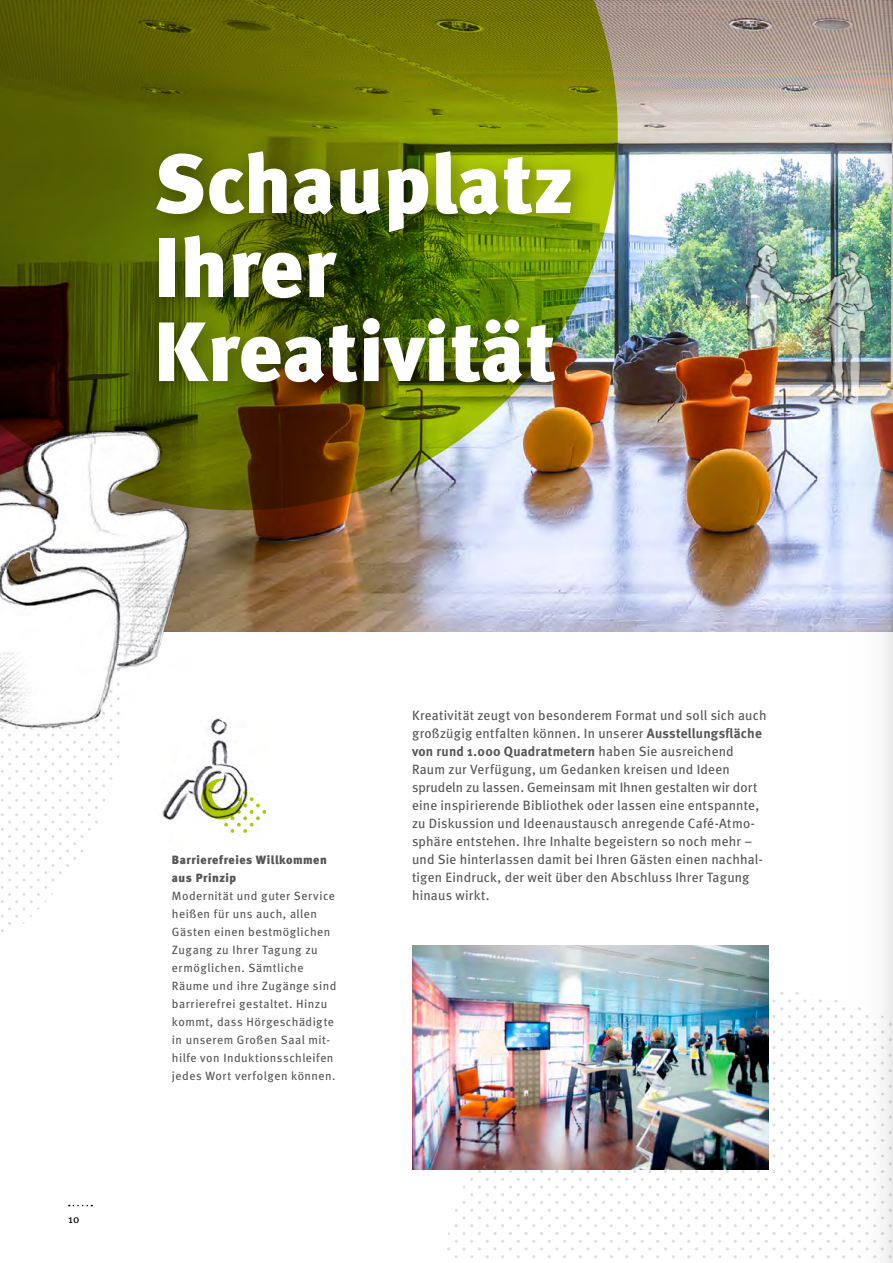
<style>
.page{position:relative;width:893px;height:1263px;background:#fff}
.page>*{position:absolute;margin:0;border:0;box-sizing:border-box;transform-origin:0 0}
.t1{font:84px/84px "Meta Black CE";letter-spacing:.01em;color:#fff}
.t2{font:13.5px/18px "Meta Book LF";letter-spacing:.015em;color:#565656}
.t3{font:700 13.5px "Meta";letter-spacing:.015em;color:#565656}
.t4{font:12px/18px "Meta Book CE";letter-spacing:.04em;color:#565656}
.t5{font:12px/18px "Meta Black CE";letter-spacing:.04em;color:#565656}
.t6{font:11.25px "Meta Book CE";color:#000}
.s1{font-family:"Meta";font-weight:700}
.s2{font-family:"Meta Book LF";font-weight:400}
</style>
<div class="page">
<svg style="left:440px;top:992px;width:372px;height:266px"></svg>
<img style="left:242px;top:0;width:570px;height:631px">
<svg style="left:0;top:0;width:618px;height:510px;background:#6e6e19"></svg>
<div style="left:145px;top:140px;width:450px;height:267px;background:#000;opacity:.38"></div>
<img style="left:743px;top:235px;width:69px;height:187px">
<img style="left:162px;top:764px;width:105px;height:72px">
<svg style="left:201px;top:779px;width:65px;height:56px"></svg>
<img style="left:0;top:382px;width:242px;height:382px">
<img style="left:413px;top:946px;width:356px;height:223px">
<svg style="left:69px;top:1205px;width:23px;height:1px"></svg>
<img style="left:812px;top:0;width:81px;height:1263px">
<h1 class="t1" style="left:154px;top:141px;width:421px">Schauplatz<br>Ihrer<br>Kreativität</h1>
<p class="t6" style="left:68px;top:1212px;width:13px">10</p>
<p class="t5" style="left:172px;top:850px;width:156px">Barrierefreies Willkommen aus Prinzip</p>
<p class="t4" style="left:172px;top:887px;width:166px">Modernität und guter Service heißen für uns auch, allen<br>Gästen einen bestmöglichen<br>Zugang zu Ihrer Tagung zu ermöglichen. Sämtliche<br>Räume und ihre Zugänge sind barrierefrei gestaltet. Hinzu kommt, dass Hörgeschädigte in unserem Großen Saal mit&shy;hilfe von Induktionsschleifen jedes Wort verfolgen können.</p>
<p class="t2" style="left:412px;top:706px;width:356px">Kreativität zeugt von besonderem Format und soll sich auch großzügig entfalten können. In unserer <span class="s1">Ausstellungsfläche</span></p>
<p class="t3" style="left:412px;top:743px;width:323px">von rund 1.000 Quadratmetern <span class="s2">haben Sie ausreichend</span></p>
<p class="t2" style="left:412px;top:760px;width:352px">Raum zur Verfügung, um Gedanken kreisen und Ideen sprudeln zu lassen. Gemeinsam mit Ihnen gestalten wir dort eine inspirierende Bibliothek oder lassen eine entspannte, zu Diskussion und Ideenaustausch anregende Café-Atmo&shy;sphäre entstehen. Ihre Inhalte begeistern so noch mehr – und Sie hinterlassen damit bei Ihren Gästen einen nachhal&shy;tigen Eindruck, der weit über den Abschluss Ihrer Tagung hinaus wirkt.</p>
</div>
